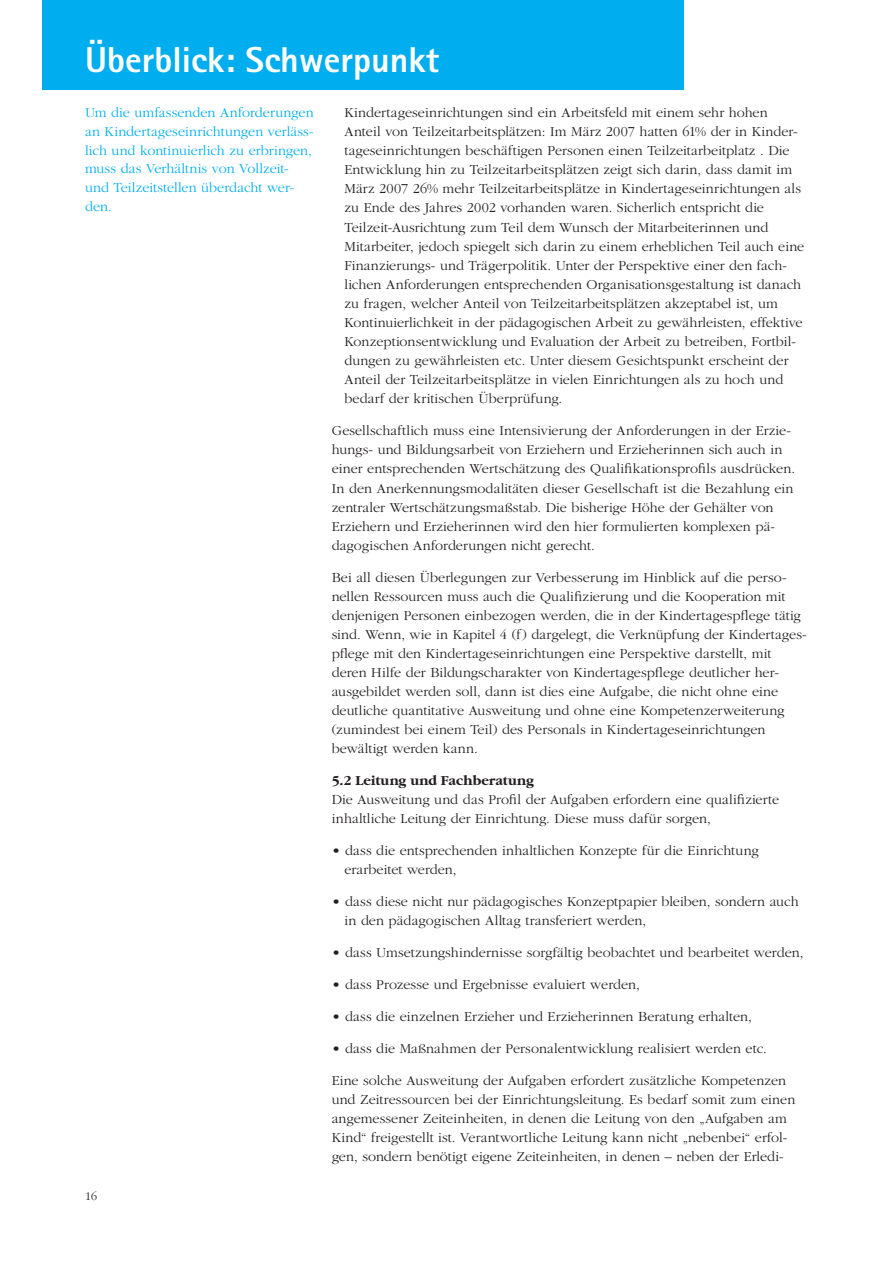
<style>
.page{position:relative;width:893px;height:1263px;background:#fff}
.page>*{position:absolute;margin:0;border:0;box-sizing:border-box;transform-origin:0 0}
.t1{font:800 36px "Rotis Sans Serif";color:#fff}
.t2{font:300 14.25px/19px "Garamond";color:#231f20}
.t3{font:300 14.25px/18.8px "Garamond";color:#00aeef}
.t4{font:700 14.25px "Garamond";letter-spacing:.005em;color:#231f20}
.t5{font:300 12px "Garamond";color:#231f20}
</style>
<div class="page">
<div style="left:43px;top:0;width:641px;height:89px;background:#00aeef"></div>
<h1 class="t1" style="left:85px;top:47px;width:355px">Überblick: Schwerpunkt</h1>
<p class="t3" style="left:85px;top:104px;width:230px">Um die umfassenden Anforderungen an Kindertageseinrichtungen verläss&shy;lich und kontinuierlich zu erbringen, muss das Verhältnis von Vollzeit&shy;und Teilzeitstellen überdacht wer&shy;den.</p>
<p class="t5" style="left:85px;top:1191px;width:13px">16</p>
<p class="t2" style="left:344px;top:104px;width:461px">Kindertageseinrichtungen sind ein Arbeitsfeld mit einem sehr hohen Anteil von Teilzeitarbeitsplätzen: Im März 2007 hatten 61% der in Kinder&shy;tageseinrichtungen beschäftigen Personen einen Teilzeitarbeitplatz . Die Entwicklung hin zu Teilzeitarbeitsplätzen zeigt sich darin, dass damit im März 2007 26% mehr Teilzeitarbeitsplätze in Kindertageseinrichtungen als zu Ende des Jahres 2002 vorhanden waren. Sicherlich entspricht die Teilzeit-Ausrichtung zum Teil dem Wunsch der Mitarbeiterinnen und Mitarbeiter, jedoch spiegelt sich darin zu einem erheblichen Teil auch eine Finanzierungs- und Trägerpolitik. Unter der Perspektive einer den fach&shy;lichen Anforderungen entsprechenden Organisationsgestaltung ist danach zu fragen, welcher Anteil von Teilzeitarbeitsplätzen akzeptabel ist, um Kontinuierlichkeit in der pädagogischen Arbeit zu gewährleisten, effektive Konzeptionsentwicklung und Evaluation der Arbeit zu betreiben, Fortbil&shy;dungen zu gewährleisten etc. Unter diesem Gesichtspunkt erscheint der Anteil der Teilzeitarbeitsplätze in vielen Einrichtungen als zu hoch und bedarf der kritischen Überprüfung.</p>
<p class="t2" style="left:332px;top:422px;width:465px">Gesellschaftlich muss eine Intensivierung der Anforderungen in der Erzie&shy;hungs- und Bildungsarbeit von Erziehern und Erzieherinnen sich auch in einer entsprechenden Wertschätzung des Qualifikationsprofils ausdrücken.<br>In den Anerkennungsmodalitäten dieser Gesellschaft ist die Bezahlung ein zentraler Wertschätzungsmaßstab. Die bisherige Höhe der Gehälter von Erziehern und Erzieherinnen wird den hier formulierten komplexen pä&shy;dagogischen Anforderungen nicht gerecht.</p>
<p class="t2" style="left:332px;top:569px;width:477px">Bei all diesen Überlegungen zur Verbesserung im Hinblick auf die perso&shy;nellen Ressourcen muss auch die Qualifizierung und die Kooperation mit denjenigen Personen einbezogen werden, die in der Kindertagespflege tätig sind. Wenn, wie in Kapitel 4 (f) dargelegt, die Verknüpfung der Kindertages&shy;pflege mit den Kindertageseinrichtungen eine Perspektive darstellt, mit deren Hilfe der Bildungscharakter von Kindertagespflege deutlicher her&shy;ausgebildet werden soll, dann ist dies eine Aufgabe, die nicht ohne eine deutliche quantitative Ausweitung und ohne eine Kompetenzerweiterung (zumindest bei einem Teil) des Personals in Kindertageseinrichtungen bewältigt werden kann.</p>
<p class="t4" style="left:332px;top:775px;width:204px">5.2 Leitung und Fachberatung</p>
<p class="t2" style="left:332px;top:791px;width:449px">Die Ausweitung und das Profil der Aufgaben erfordern eine qualifizierte inhaltliche Leitung der Einrichtung. Diese muss dafür sorgen,</p>
<p class="t2" style="left:344px;top:842px;width:416px;text-indent:-13px">• dass die entsprechenden inhaltlichen Konzepte für die Einrichtung erarbeitet werden,</p>
<p class="t2" style="left:344px;top:893px;width:456px;text-indent:-13px">• dass diese nicht nur pädagogisches Konzeptpapier bleiben, sondern auch in den pädagogischen Alltag transferiert werden,</p>
<p class="t2" style="left:332px;top:944px;width:473px">• dass Umsetzungshindernisse sorgfältig beobachtet und bearbeitet werden,</p>
<p class="t2" style="left:332px;top:976px;width:310px">• dass Prozesse und Ergebnisse evaluiert werden,</p>
<p class="t2" style="left:332px;top:1008px;width:422px">• dass die einzelnen Erzieher und Erzieherinnen Beratung erhalten,</p>
<p class="t2" style="left:332px;top:1040px;width:437px">• dass die Maßnahmen der Personalentwicklung realisiert werden etc.</p>
<p class="t2" style="left:332px;top:1072px;width:465px">Eine solche Ausweitung der Aufgaben erfordert zusätzliche Kompetenzen und Zeitressourcen bei der Einrichtungsleitung. Es bedarf somit zum einen angemessener Zeiteinheiten, in denen die Leitung von den „Aufgaben am Kind“ freigestellt ist. Verantwortliche Leitung kann nicht „nebenbei“ erfol&shy;gen, sondern benötigt eigene Zeiteinheiten, in denen – neben der Erledi-</p>
</div>
